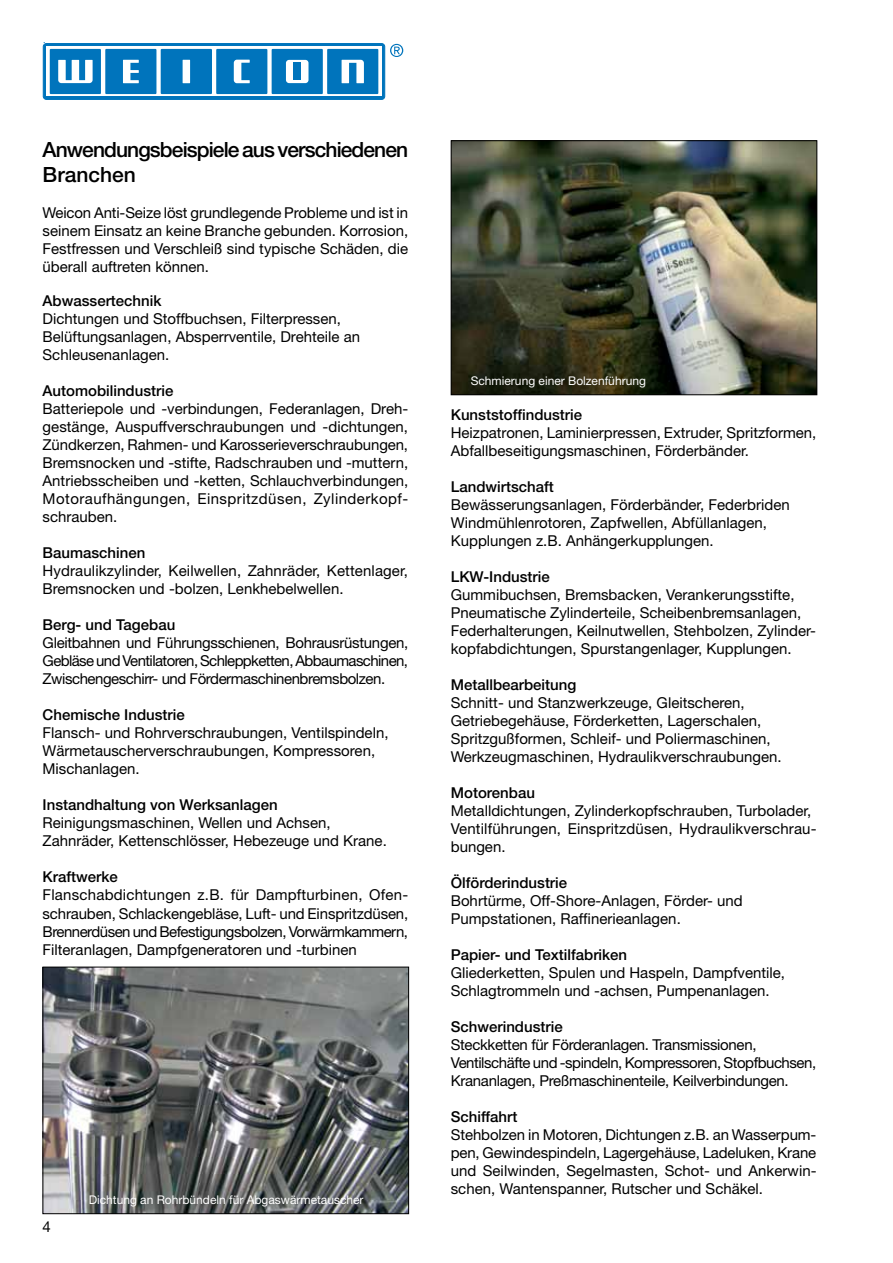
<style>
.page{position:relative;width:893px;height:1263px;background:#fff}
.page>*{position:absolute;margin:0;border:0;box-sizing:border-box;transform-origin:0 0}
.t1{font:500 21px/25.2px "Helvetica Neue";letter-spacing:-.045em;color:#000}
.t2{font:15px/18px "Helvetica Neue";color:#000}
.t3{font:500 15px "Helvetica Neue";color:#000}
.t4{font:15px/18px "Helvetica Neue";letter-spacing:-.02em;color:#000}
.t5{font:12px "Helvetica Neue";color:#fff}
</style>
<div class="page">
<svg style="left:43px;top:43px;width:360px;height:57px"></svg>
<div style="left:294px;top:63px;width:7px;height:17px;background:#0074bc"></div>
<img style="left:453px;top:142px;width:362px;height:251px">
<div style="left:451px;top:140px;width:366px;height:255px;border:1px solid #000"></div>
<img style="left:45px;top:969px;width:362px;height:243px">
<div style="left:43px;top:967px;width:366px;height:247px;border:1px solid #000"></div>
<h1 class="t1" style="left:43px;top:136px;width:367px">Anwendungsbeispiele aus verschiedenen<br>Branchen</h1>
<p class="t2" style="left:43px;top:203px;width:367px;text-align:justify">Weicon Anti-Seize löst grundlegende Probleme und ist in seinem Einsatz an keine Branche gebunden. Korrosion, Festfressen und Verschleiß sind typische Schäden, die überall auftreten können.</p>
<p class="t3" style="left:43px;top:292px;width:120px">Abwassertechnik</p>
<p class="t2" style="left:43px;top:310px;width:319px">Dichtungen und Stoffbuchsen, Filterpressen,<br>Belüftungsanlagen, Absperrventile, Drehteile an<br>Schleusenanlagen.</p>
<p class="t3" style="left:43px;top:382px;width:132px">Automobilindustrie</p>
<p class="t2" style="left:43px;top:400px;width:367px;text-align:justify">Batteriepole und -verbindungen, Federanlagen, Dreh&shy;gestänge, Auspuffverschraubungen und -dichtungen, Zündkerzen, Rahmen- und Karosserieverschraubungen, Bremsnocken und -stifte, Radschrauben und -muttern, Antriebsscheiben und -ketten, Schlauchverbindungen, Motoraufhängungen, Einspritzdüsen, Zylinderkopf&shy;schrauben.</p>
<p class="t3" style="left:43px;top:544px;width:104px">Baumaschinen</p>
<p class="t2" style="left:43px;top:562px;width:367px">Hydraulikzylinder, Keilwellen, Zahnräder, Kettenlager,<br>Bremsnocken und -bolzen, Lenkhebelwellen.</p>
<p class="t3" style="left:43px;top:616px;width:134px">Berg- und Tagebau</p>
<p class="t2" style="left:43px;top:634px;width:367px;text-align:justify">Gleitbahnen und Führungsschienen, Bohrausrüstungen, Gebläse und Ventilatoren, Schleppketten, Abbaumaschinen, Zwischengeschirr- und Fördermaschinenbremsbolzen.</p>
<p class="t3" style="left:43px;top:706px;width:144px">Chemische Industrie</p>
<p class="t2" style="left:43px;top:724px;width:347px">Flansch- und Rohrverschraubungen, Ventilspindeln,<br>Wärmetauscherverschraubungen, Kompressoren,<br>Mischanlagen.</p>
<p class="t3" style="left:43px;top:796px;width:237px">Instandhaltung von Werksanlagen</p>
<p class="t2" style="left:43px;top:814px;width:346px">Reinigungsmaschinen, Wellen und Achsen,<br>Zahnräder, Kettenschlösser, Hebezeuge und Krane.</p>
<p class="t3" style="left:43px;top:868px;width:77px">Kraftwerke</p>
<p class="t2" style="left:43px;top:886px;width:367px;text-align:justify">Flanschabdichtungen z.B. für Dampfturbinen, Ofen&shy;schrauben, Schlackengebläse, Luft- und Einspritzdüsen, Brennerdüsen und Befestigungsbolzen, Vorwärmkammern, Filteranlagen, Dampfgeneratoren und -turbinen</p>
<p class="t2" style="left:43px;top:1218px;width:10px">4</p>
<p class="t5" style="left:89px;top:1193px;width:276px">Dichtung an Rohrbündeln für Abgaswärmetauscher</p>
<p class="t5" style="left:471px;top:373px;width:177px">Schmierung einer Bolzenführung</p>
<p class="t3" style="left:451px;top:406px;width:133px">Kunststoffindustrie</p>
<p class="t2" style="left:451px;top:423px;width:367px">Heizpatronen, Laminierpressen, Extruder, Spritzformen,<br>Abfallbeseitigungsmaschinen, Förderbänder.</p>
<p class="t3" style="left:451px;top:478px;width:105px">Landwirtschaft</p>
<p class="t2" style="left:451px;top:495px;width:340px">Bewässerungsanlagen, Förderbänder, Federbriden<br>Windmühlenrotoren, Zapfwellen, Abfüllanlagen,<br>Kupplungen z.B. Anhängerkupplungen.</p>
<p class="t3" style="left:451px;top:568px;width:101px">LKW-Industrie</p>
<p class="t2" style="left:451px;top:585px;width:367px">Gummibuchsen, Bremsbacken, Verankerungsstifte, Pneumatische Zylinderteile, Scheibenbremsanlagen, Federhalterungen, Keilnutwellen, Stehbolzen, Zylinder&shy;kopfabdichtungen, Spurstangenlager, Kupplungen.</p>
<p class="t3" style="left:451px;top:676px;width:127px">Metallbearbeitung</p>
<p class="t2" style="left:451px;top:693px;width:332px">Schnitt- und Stanzwerkzeuge, Gleitscheren, Getriebegehäuse, Förderketten, Lagerschalen, Spritzgußformen, Schleif- und Poliermaschinen, Werkzeugmaschinen, Hydraulikverschraubungen.</p>
<p class="t3" style="left:451px;top:784px;width:86px">Motorenbau</p>
<p class="t2" style="left:451px;top:801px;width:367px">Metalldichtungen, Zylinderkopfschrauben, Turbolader,<br>Ventilführungen, Einspritzdüsen, Hydraulikverschrau&shy;bungen.</p>
<p class="t3" style="left:451px;top:874px;width:118px">Ölförderindustrie</p>
<p class="t2" style="left:451px;top:891px;width:294px">Bohrtürme, Off-Shore-Anlagen, Förder- und<br>Pumpstationen, Raffinerieanlagen.</p>
<p class="t3" style="left:451px;top:946px;width:178px">Papier- und Textilfabriken</p>
<p class="t2" style="left:451px;top:963px;width:336px">Gliederketten, Spulen und Haspeln, Dampfventile,<br>Schlagtrommeln und -achsen, Pumpenanlagen.</p>
<p class="t3" style="left:451px;top:1018px;width:113px">Schwerindustrie</p>
<p class="t4" style="left:451px;top:1035px;width:367px">Steckketten für Förderanlagen. Transmissionen,<br>Ventilschäfte und -spindeln, Kompressoren, Stopfbuchsen,<br>Krananlagen, Preßmaschinenteile, Keilverbindungen.</p>
<p class="t3" style="left:451px;top:1108px;width:68px">Schiffahrt</p>
<p class="t2" style="left:451px;top:1125px;width:367px;text-align:justify">Stehbolzen in Motoren, Dichtungen z.B. an Wasserpum&shy;pen, Gewindespindeln, Lagergehäuse, Ladeluken, Krane und Seilwinden, Segelmasten, Schot- und Ankerwin&shy;schen, Wantenspanner, Rutscher und Schäkel.</p>
</div>
